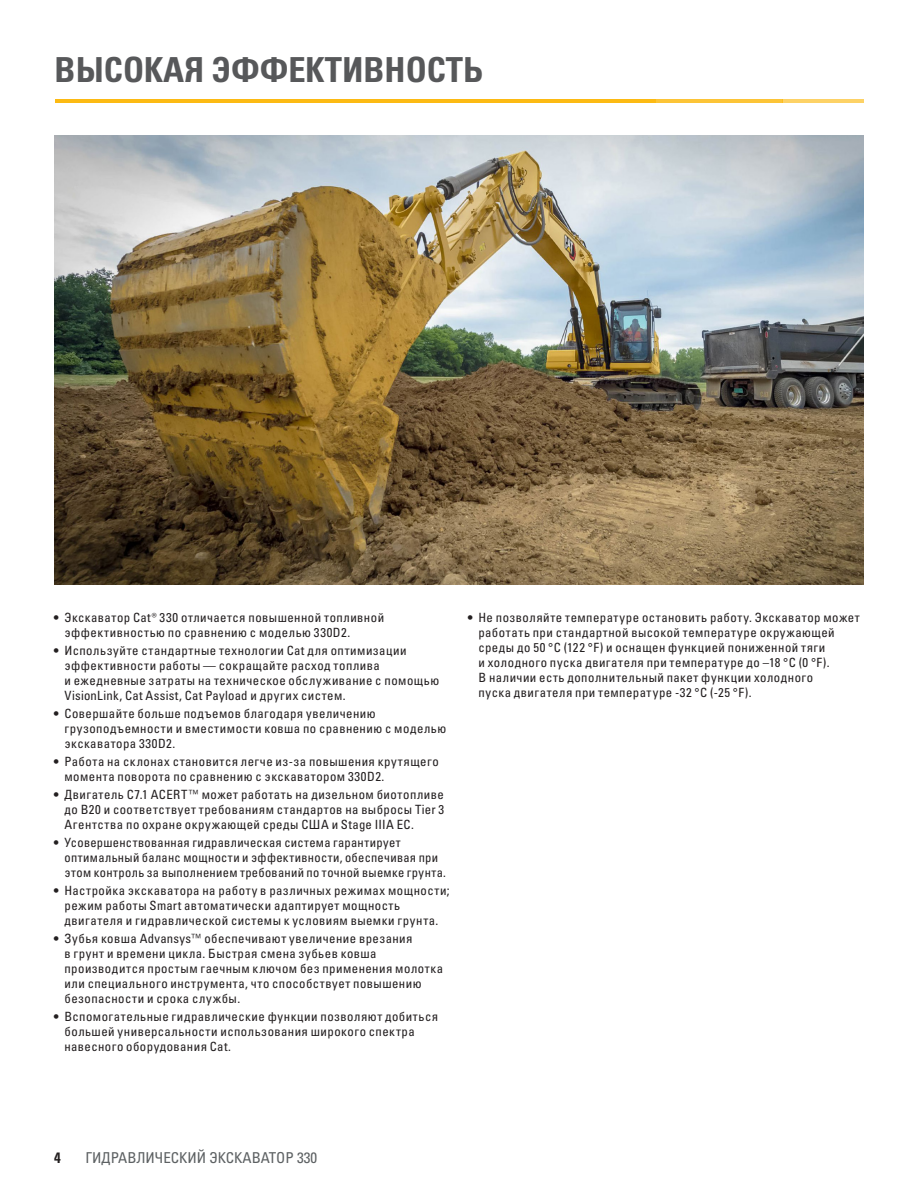
<style>
.page{position:relative;width:918px;height:1188px;background:#fff}
.page>*{position:absolute;margin:0;border:0;box-sizing:border-box;transform-origin:0 0}
.Headline_medium_gray{font:34.5px "Univers LTCYR 67 Bold Cond";color:#57585a}
.t1{font:condensed 15px "Univers LTCYR 57";color:#5d6163}
.t2{font:15px "Univers LTCYR 67 Bold Cond";color:#231f20}
.t3{font:condensed 12.75px/15px "Univers LTCYR 57";letter-spacing:.035em;color:#231f20}
</style>
<div class="page">
<img style="left:54px;top:135px;width:810px;height:450px">
<hr style="left:55px;top:99px;width:600px;height:4px;background:#fcba13">
<hr style="left:654px;top:99px;width:128px;height:4px;background:#fcc437">
<hr style="left:782px;top:99px;width:82px;height:4px;background:#fdd266">
<p class="Headline_medium_gray" style="left:55px;top:48px;width:430px">ВЫСОКАЯ ЭФФЕКТИВНОСТЬ</p>
<p class="t3" style="left:64px;top:610px;width:321px;text-indent:-10px">• Экскаватор Cat® 330 отличается повышенной топливной эффективностью по сравнению с моделью 330D2.</p>
<p class="t3" style="left:64px;top:643px;width:376px;text-indent:-10px">• Используйте стандартные технологии Cat для оптимизации эффективности работы — сокращайте расход топлива<br>и ежедневные затраты на техническое обслуживание с помощью VisionLink, Cat Assist, Cat Payload и других систем.</p>
<p class="t3" style="left:64px;top:706px;width:383px;text-indent:-10px">• Совершайте больше подъемов благодаря увеличению грузоподъемности и вместимости ковша по сравнению с моделью экскаватора 330D2.</p>
<p class="t3" style="left:64px;top:754px;width:376px;text-indent:-10px">• Работа на склонах становится легче из-за повышения крутящего момента поворота по сравнению с экскаватором 330D2.</p>
<p class="t3" style="left:64px;top:787px;width:381px;text-align:justify;text-indent:-10px">• Двигатель C7.1 ACERT™ может работать на дизельном биотопливе до B20 и соответствует требованиям стандартов на выбросы Tier 3<br>Агентства по охране окружающей среды США и Stage IIIA ЕС.</p>
<p class="t3" style="left:64px;top:835px;width:383px;text-indent:-10px">• Усовершенствованная гидравлическая система гарантирует оптимальный баланс мощности и эффективности, обеспечивая при этом контроль за выполнением требований по точной выемке грунта.</p>
<p class="t3" style="left:64px;top:883px;width:387px;text-indent:-10px">• Настройка экскаватора на работу в различных режимах мощности; режим работы Smart автоматически адаптирует мощность двигателя и гидравлической системы к условиям выемки грунта.</p>
<p class="t3" style="left:64px;top:931px;width:380px;text-indent:-10px">• Зубья ковша Advansys™ обеспечивают увеличение врезания<br>в грунт и времени цикла. Быстрая смена зубьев ковша производится простым гаечным ключом без применения молотка или специального инструмента, что способствует повышению безопасности и срока службы.</p>
<p class="t3" style="left:64px;top:1009px;width:375px;text-indent:-10px">• Вспомогательные гидравлические функции позволяют добиться большей универсальности использования широкого спектра навесного оборудования Cat.</p>
<p class="t3" style="left:478px;top:610px;width:383px;text-indent:-10px">• Не позволяйте температуре остановить работу. Экскаватор может работать при стандартной высокой температуре окружающей среды до 50 °C (122 °F) и оснащен функцией пониженной тяги<br>и холодного пуска двигателя при температуре до –18 °C (0 °F).<br>В наличии есть дополнительный пакет функции холодного<br>пуска двигателя при температуре -32 °C (-25 °F).</p>
<p class="t2" style="left:54px;top:1148px;width:8px">4</p>
<p class="t1" style="left:86px;top:1148px;width:233px">ГИДРАВЛИЧЕСКИЙ ЭКСКАВАТОР 330</p>
</div>
